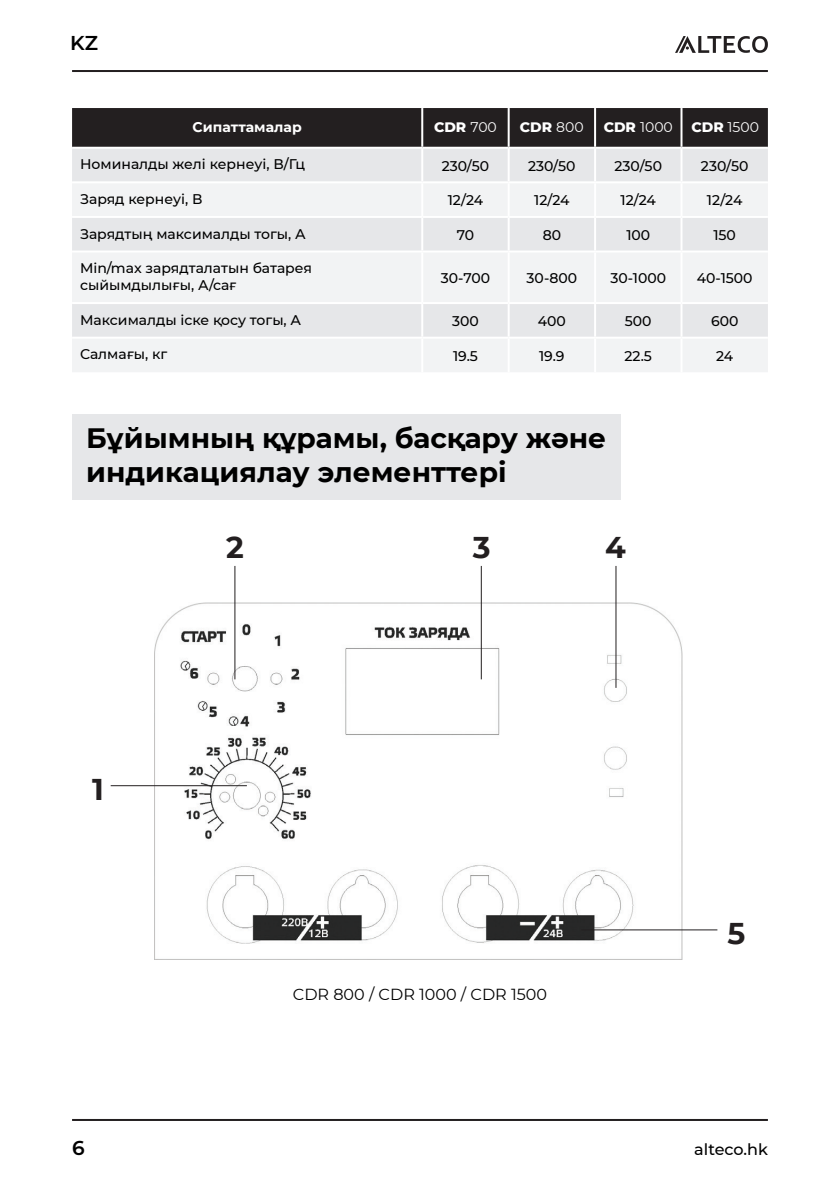
<style>
.page{position:relative;width:840px;height:1191px;background:#fff}
.page>*{position:absolute;margin:0;border:0;box-sizing:border-box;transform-origin:0 0}
.t1{font:700 30px "Montserrat";color:#231f20}
.t2{font:700 28px/33.6px "Montserrat";color:#000}
.t3{font:600 20px "Montserrat";color:#000}
.t4{font:16px "Montserrat";color:#000}
.t5{font:500 16px "Montserrat";color:#000}
.t6{font:500 14px/16.8px "Montserrat";color:#000}
.t7{font:14px "Montserrat";color:#fff}
.t8{font:700 14px "Montserrat";color:#fff}
.t9{font:800 14px "Montserrat";color:#fff}
.s1{font-weight:400}
.s2{font-weight:800}
</style>
<div class="page">
<hr style="left:72px;top:1119px;width:695px;height:2px;background:#231f20">
<hr style="left:72px;top:70px;width:695px;height:2px;background:#231f20">
<svg style="left:675px;top:36px;width:92px;height:17px"></svg>
<div style="left:72px;top:108px;width:695px;height:39px;background:#231f20"></div>
<div style="left:72px;top:149px;width:695px;height:32px;background:#e6e7e9"></div>
<svg style="left:72px;top:184px;width:695px;height:188px;fill:#f2f3f4"></svg>
<hr style="left:421px;top:108px;width:2px;height:39px;background:#fff">
<hr style="left:507px;top:108px;width:2px;height:39px;background:#fff">
<hr style="left:593px;top:108px;width:2px;height:39px;background:#fff">
<hr style="left:680px;top:108px;width:2px;height:39px;background:#fff">
<hr style="left:421px;top:149px;width:2px;height:32px;background:#fff">
<hr style="left:507px;top:149px;width:2px;height:32px;background:#fff">
<hr style="left:593px;top:149px;width:2px;height:32px;background:#fff">
<hr style="left:680px;top:149px;width:2px;height:32px;background:#fff">
<hr style="left:421px;top:183px;width:2px;height:33px;background:#fff">
<hr style="left:507px;top:183px;width:2px;height:33px;background:#fff">
<hr style="left:593px;top:183px;width:2px;height:33px;background:#fff">
<hr style="left:680px;top:183px;width:2px;height:33px;background:#fff">
<hr style="left:72px;top:216px;width:350px;height:2px;background:#fff">
<hr style="left:422px;top:216px;width:86px;height:2px;background:#fff">
<hr style="left:421px;top:218px;width:2px;height:32px;background:#fff">
<hr style="left:508px;top:216px;width:86px;height:2px;background:#fff">
<hr style="left:507px;top:218px;width:2px;height:32px;background:#fff">
<hr style="left:594px;top:216px;width:87px;height:2px;background:#fff">
<hr style="left:593px;top:218px;width:2px;height:32px;background:#fff">
<hr style="left:681px;top:216px;width:86px;height:2px;background:#fff">
<hr style="left:680px;top:218px;width:2px;height:32px;background:#fff">
<hr style="left:72px;top:250px;width:350px;height:2px;background:#fff">
<hr style="left:422px;top:250px;width:86px;height:2px;background:#fff">
<hr style="left:421px;top:252px;width:2px;height:50px;background:#fff">
<hr style="left:508px;top:250px;width:86px;height:2px;background:#fff">
<hr style="left:507px;top:252px;width:2px;height:50px;background:#fff">
<hr style="left:594px;top:250px;width:87px;height:2px;background:#fff">
<hr style="left:593px;top:252px;width:2px;height:50px;background:#fff">
<hr style="left:681px;top:250px;width:86px;height:2px;background:#fff">
<hr style="left:680px;top:252px;width:2px;height:50px;background:#fff">
<hr style="left:72px;top:302px;width:350px;height:2px;background:#fff">
<hr style="left:422px;top:302px;width:86px;height:2px;background:#fff">
<hr style="left:421px;top:304px;width:2px;height:33px;background:#fff">
<hr style="left:508px;top:302px;width:86px;height:2px;background:#fff">
<hr style="left:507px;top:304px;width:2px;height:33px;background:#fff">
<hr style="left:594px;top:302px;width:87px;height:2px;background:#fff">
<hr style="left:593px;top:304px;width:2px;height:33px;background:#fff">
<hr style="left:681px;top:302px;width:86px;height:2px;background:#fff">
<hr style="left:680px;top:304px;width:2px;height:33px;background:#fff">
<hr style="left:72px;top:337px;width:350px;height:2px;background:#fff">
<hr style="left:422px;top:337px;width:86px;height:2px;background:#fff">
<hr style="left:421px;top:339px;width:2px;height:33px;background:#fff">
<hr style="left:508px;top:337px;width:86px;height:2px;background:#fff">
<hr style="left:507px;top:339px;width:2px;height:33px;background:#fff">
<hr style="left:594px;top:337px;width:87px;height:2px;background:#fff">
<hr style="left:593px;top:339px;width:2px;height:33px;background:#fff">
<hr style="left:681px;top:337px;width:86px;height:2px;background:#fff">
<hr style="left:680px;top:339px;width:2px;height:33px;background:#fff">
<div style="left:72px;top:415px;width:548px;height:85px;background:#e6e7e9"></div>
<img style="left:155px;top:603px;width:527px;height:356px">
<hr style="left:111px;top:785px;width:136px;height:1px;background:#231f20">
<hr style="left:234px;top:566px;width:1px;height:113px;background:#231f20">
<hr style="left:480px;top:566px;width:1px;height:113px;background:#231f20">
<hr style="left:581px;top:929px;width:136px;height:1px;background:#231f20">
<hr style="left:615px;top:566px;width:1px;height:122px;background:#231f20">
<h3 class="t3" style="left:70px;top:29px;width:29px">KZ</h3>
<p class="t8" style="left:192px;top:117px;width:111px">Сипаттамалар</p>
<p class="t9" style="left:434px;top:117px;width:64px">CDR <span class="s1">700</span></p>
<p class="t9" style="left:519px;top:117px;width:65px">CDR <span class="s1">800</span></p>
<p class="t7" style="left:603px;top:117px;width:71px"><span class="s2">CDR</span> 1000</p>
<p class="t7" style="left:691px;top:117px;width:69px"><span class="s2">CDR</span> 1500</p>
<p class="t6" style="left:80px;top:155px;width:226px">Номиналды желі кернеуі, В/Гц</p>
<p class="t6" style="left:441px;top:157px;width:49px">230/50</p>
<p class="t6" style="left:528px;top:157px;width:49px">230/50</p>
<p class="t6" style="left:614px;top:157px;width:49px">230/50</p>
<p class="t6" style="left:700px;top:157px;width:49px">230/50</p>
<p class="t6" style="left:80px;top:190px;width:124px">Заряд кернеуі, В</p>
<p class="t6" style="left:447px;top:191px;width:37px">12/24</p>
<p class="t6" style="left:534px;top:191px;width:37px">12/24</p>
<p class="t6" style="left:620px;top:191px;width:37px">12/24</p>
<p class="t6" style="left:706px;top:191px;width:37px">12/24</p>
<p class="t6" style="left:80px;top:225px;width:227px">Зарядтың максималды тогы, А</p>
<p class="t6" style="left:456px;top:226px;width:19px">70</p>
<p class="t6" style="left:542px;top:226px;width:20px">80</p>
<p class="t6" style="left:626px;top:226px;width:25px">100</p>
<p class="t6" style="left:713px;top:226px;width:24px">150</p>
<p class="t6" style="left:80px;top:259px;width:233px">Min/max зарядталатын батарея сыйымдылығы, А/сағ</p>
<p class="t6" style="left:440px;top:269px;width:51px">30-700</p>
<p class="t6" style="left:526px;top:269px;width:52px">30-800</p>
<p class="t6" style="left:610px;top:269px;width:57px">30-1000</p>
<p class="t6" style="left:696px;top:269px;width:57px">40-1500</p>
<p class="t6" style="left:80px;top:311px;width:222px">Максималды іске қосу тогы, А</p>
<p class="t6" style="left:452px;top:312px;width:28px">300</p>
<p class="t6" style="left:537px;top:312px;width:30px">400</p>
<p class="t6" style="left:624px;top:312px;width:28px">500</p>
<p class="t6" style="left:710px;top:312px;width:29px">600</p>
<p class="t6" style="left:80px;top:345px;width:89px">Салмағы, кг</p>
<p class="t6" style="left:453px;top:347px;width:26px">19.5</p>
<p class="t6" style="left:539px;top:347px;width:27px">19.9</p>
<p class="t6" style="left:624px;top:347px;width:29px">22.5</p>
<p class="t6" style="left:715px;top:347px;width:19px">24</p>
<h2 class="t2" style="left:86px;top:420px;width:521px">Бұйымның құрамы, басқару және индикациялау элементтері</h2>
<h1 class="t1" style="left:92px;top:768px;width:13px">1</h1>
<h1 class="t1" style="left:226px;top:525px;width:19px">2</h1>
<h1 class="t1" style="left:472px;top:525px;width:19px">3</h1>
<h1 class="t1" style="left:604px;top:525px;width:22px">4</h1>
<p class="t4" style="left:293px;top:983px;width:255px">CDR 800 / CDR 1000 / CDR 1500</p>
<h1 class="t1" style="left:727px;top:912px;width:19px">5</h1>
<h3 class="t3" style="left:72px;top:1133px;width:14px">6</h3>
<p class="t5" style="left:693px;top:1138px;width:75px">alteco.hk</p>
</div>
